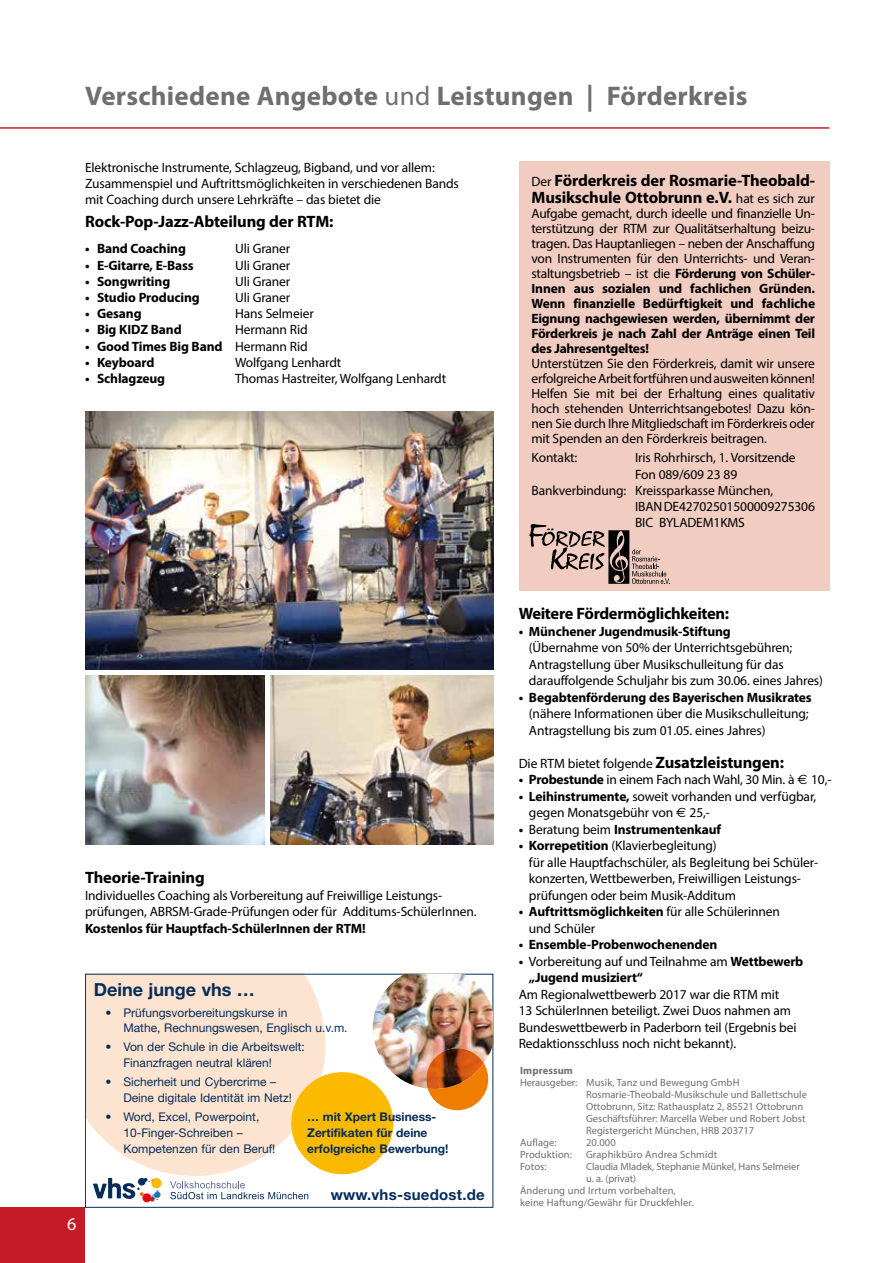
<style>
.page{position:relative;width:893px;height:1263px;background:#fff}
.page>*{position:absolute;margin:0;border:0;box-sizing:border-box;transform-origin:0 0}
.t1{font:700 27px "Myriad Pro";letter-spacing:.01em;color:#706f6f}
.t2{font:700 18px "Helvetica Neue LT";color:#052c5a}
.t3{font:18px "Myriad Pro";color:#fff}
.t4{font:700 16.5px/16.8px "Myriad Pro";letter-spacing:-.01em;color:#000}
.t5{font:700 15px "Helvetica Neue LT";letter-spacing:.015em;color:#052c5a}
.t6{font:13.5px/15px "Myriad Pro";letter-spacing:-.01em;color:#000}
.t7{font:700 13.5px "Myriad Pro";letter-spacing:-.01em;color:#000}
.t8{font:12px/15.9px "Helvetica Neue LT";color:#052c5a}
.t9{font:700 12px/15.9px "Helvetica Neue LT";color:#052c5a}
.t10{font:10.5px "Myriad Pro";color:#706f6f}
.t11{font:700 10.5px "Myriad Pro";letter-spacing:.01em;color:#706f6f}
.s1{font-weight:400}
.s2{font-weight:400;font-size:13.5px}
.s3{font-weight:700}
.s4{font-weight:700;font-size:16.5px}
.s5{font-family:"Euro Sans"}
</style>
<div class="page">
<div style="left:0;top:1208px;width:85px;height:55px;background:#c61a27"></div>
<hr style="left:0;top:127px;width:829px;height:2px;background:#c61a27">
<div style="left:519px;top:162px;width:310px;height:429px;background:#f1ccc1"></div>
<svg style="left:529px;top:524px;width:141px;height:60px"></svg>
<img style="left:85px;top:411px;width:408px;height:258px">
<img style="left:85px;top:675px;width:180px;height:169px">
<img style="left:271px;top:675px;width:222px;height:169px">
<svg style="left:87px;top:976px;width:238px;height:200px;fill:#fde4d0"></svg>
<div style="left:85px;top:974px;width:408px;height:234px;border:1px solid #052c5a"></div>
<div style="left:291px;top:1072px;width:102px;height:102px;background:#fbba00;border-radius:50%"></div>
<img style="left:373px;top:974px;width:120px;height:114px">
<svg style="left:428px;top:1063px;width:60px;height:47px"></svg>
<img style="left:426px;top:1048px;width:58px;height:41px">
<svg style="left:93px;top:1178px;width:69px;height:24px"></svg>
<svg style="left:170px;top:1181px;width:138px;height:18px"></svg>
<h1 class="t1" style="left:85px;top:79px;width:664px">Verschiedene Angebote <span class="s1">und</span> Leistungen | Förderkreis</h1>
<p class="t6" style="left:85px;top:159px;width:375px;line-height:16.2px">Elektronische Instrumente, Schlagzeug, Bigband, und vor allem:<br>Zusammenspiel und Auftrittsmöglichkeiten in verschiedenen Bands mit Coaching durch unsere Lehrkräfte – das bietet die</p>
<p class="t4" style="left:85px;top:212px;width:250px">Rock-Pop-Jazz-Abteilung der RTM:</p>
<p class="t7" style="left:85px;top:240px;width:102px">• Band Coaching</p>
<p class="t6" style="left:235px;top:241px;width:57px">Uli Graner</p>
<p class="t7" style="left:85px;top:256px;width:110px">• E-Gitarre, E-Bass</p>
<p class="t6" style="left:235px;top:257px;width:57px">Uli Graner</p>
<p class="t7" style="left:85px;top:272px;width:87px">• Songwriting</p>
<p class="t6" style="left:235px;top:273px;width:57px">Uli Graner</p>
<p class="t7" style="left:85px;top:289px;width:116px">• Studio Producing</p>
<p class="t6" style="left:235px;top:290px;width:57px">Uli Graner</p>
<p class="t7" style="left:85px;top:305px;width:58px">• Gesang</p>
<p class="t6" style="left:235px;top:306px;width:80px">Hans Selmeier</p>
<p class="t7" style="left:85px;top:321px;width:98px">• Big KIDZ Band</p>
<p class="t6" style="left:235px;top:322px;width:74px">Hermann Rid</p>
<p class="t7" style="left:85px;top:337px;width:224px">• Good Times Big Band <span class="s1">Hermann Rid</span></p>
<p class="t7" style="left:85px;top:353px;width:71px">• Keyboard</p>
<p class="t6" style="left:235px;top:354px;width:108px">Wolfgang Lenhardt</p>
<p class="t7" style="left:85px;top:370px;width:82px">• Schlagzeug</p>
<p class="t6" style="left:235px;top:371px;width:213px">Thomas Hastreiter, Wolfgang Lenhardt</p>
<p class="t4" style="left:531px;top:172px;width:285px"><span class="s2">Der</span> Förderkreis der Rosmarie-Theobald-<br>Musikschule Ottobrunn e.V. <span class="s2">hat es sich zur</span></p>
<p class="t6" style="left:531px;top:206px;width:285px;text-align:justify">Aufgabe gemacht, durch ideelle und finanzielle Un&shy;terstützung der RTM zur Qualitätserhaltung beizu&shy;tragen. Das Hauptanliegen – neben der Anschaffung von Instrumenten für den Unterrichts- und Veran&shy;staltungsbetrieb – ist die <span class="s3">Förderung von Schüler-Innen aus sozialen und fachlichen Gründen.<br>Wenn finanzielle Bedürftigkeit und fachliche Eignung nachgewiesen werden, übernimmt der Förderkreis je nach Zahl der Anträge einen Teil des Jahresentgeltes!</span></p>
<p class="t6" style="left:531px;top:356px;width:285px;text-align:justify">Unterstützen Sie den Förderkreis, damit wir unsere erfolgreiche Arbeit fortführen und ausweiten können!<br>Helfen Sie mit bei der Erhaltung eines qualitativ hoch stehenden Unterrichtsangebotes! Dazu kön&shy;nen Sie durch Ihre Mitgliedschaft im Förderkreis oder mit Spenden an den Förderkreis beitragen.</p>
<p class="t6" style="left:531px;top:450px;width:47px">Kontakt:</p>
<p class="t6" style="left:635px;top:450px;width:162px">Iris Rohrhirsch, 1. Vorsitzende</p>
<p class="t6" style="left:635px;top:466px;width:104px">Fon 089/609 23 89</p>
<p class="t6" style="left:531px;top:482px;width:243px">Bankverbindung: Kreissparkasse München,</p>
<p class="t6" style="left:635px;top:499px;width:181px">IBAN DE42702501500009275306</p>
<p class="t6" style="left:635px;top:515px;width:111px">BIC BYLADEM1KMS</p>
<p class="t4" style="left:85px;top:869px;width:121px">Theorie-Training</p>
<p class="t6" style="left:85px;top:887px;width:393px;line-height:16.5px">Individuelles Coaching als Vorbereitung auf Freiwillige Leistungs&shy;prüfungen, ABRSM-Grade-Prüfungen oder für Additums-SchülerInnen.</p>
<p class="t7" style="left:85px;top:919px;width:282px">Kostenlos für Hauptfach-SchülerInnen der RTM!</p>
<h2 class="t3" style="left:67px;top:1212px;width:11px">6</h2>
<h2 class="t2" style="left:94px;top:978px;width:163px">Deine junge vhs …</h2>
<p class="t8" style="left:123px;top:1004px;width:226px;text-indent:-18px">• Prüfungsvorbereitungskurse in<br>Mathe, Rechnungswesen, Englisch u.v.m.</p>
<p class="t8" style="left:123px;top:1039px;width:183px;text-indent:-18px">• Von der Schule in die Arbeitswelt:<br>Finanzfragen neutral klären!</p>
<p class="t8" style="left:123px;top:1074px;width:170px;text-indent:-18px">• Sicherheit und Cybercrime –<br>Deine digitale Identität im Netz!</p>
<p class="t8" style="left:123px;top:1108px;width:153px;text-indent:-18px">• Word, Excel, Powerpoint,<br>10-Finger-Schreiben –<br>Kompetenzen für den Beruf!</p>
<p class="t9" style="left:307px;top:1109px;width:143px">… mit Xpert Business-<br>Zertifikaten für deine erfolgreiche Bewerbung!</p>
<p class="t5" style="left:331px;top:1185px;width:156px">www.vhs-suedost.de</p>
<p class="t4" style="left:519px;top:605px;width:212px">Weitere Fördermöglichkeiten:</p>
<p class="t7" style="left:519px;top:622px;width:214px">• Münchener Jugendmusik-Stiftung</p>
<p class="t6" style="left:529px;top:639px;width:296px;line-height:16.5px">(Übernahme von 50% der Unterrichtsgebühren;<br>Antragstellung über Musikschulleitung für das darauffolgende Schuljahr bis zum 30.06. eines Jahres)</p>
<p class="t7" style="left:519px;top:688px;width:295px">• Begabtenförderung des Bayerischen Musikrates</p>
<p class="t6" style="left:529px;top:705px;width:281px;line-height:16.5px">(nähere Informationen über die Musikschulleitung;<br>Antragstellung bis zum 01.05. eines Jahres)</p>
<p class="t6" style="left:519px;top:755px;width:267px">Die RTM bietet folgende <span class="s4">Zusatzleistungen:</span></p>
<p class="t6" style="left:519px;top:772px;width:314px"><span class="s3">• Probestunde</span> in einem Fach nach Wahl, 30 Min. à <span class="s5">€</span> 10,-</p>
<p class="t6" style="left:529px;top:788px;width:289px;line-height:16.5px;text-indent:-10px"><span class="s3">• Leihinstrumente,</span> soweit vorhanden und verfügbar, gegen Monatsgebühr von <span class="s5">€</span> 25,-</p>
<p class="t7" style="left:519px;top:820px;width:204px">• <span class="s1">Beratung beim</span> Instrumentenkauf</p>
<p class="t6" style="left:529px;top:837px;width:291px;line-height:16.5px;text-indent:-10px"><span class="s3">• Korrepetition</span> (Klavierbegleitung)<br>für alle Hauptfachschüler, als Begleitung bei Schüler&shy;konzerten, Wettbewerben, Freiwilligen Leistungs&shy;prüfungen oder beim Musik-Additum</p>
<p class="t6" style="left:529px;top:903px;width:253px;line-height:16.5px;text-indent:-10px"><span class="s3">• Auftrittsmöglichkeiten</span> für alle Schülerinnen und Schüler</p>
<p class="t7" style="left:519px;top:936px;width:200px">• Ensemble-Probenwochenenden</p>
<p class="t6" style="left:529px;top:952px;width:276px;line-height:16.5px;text-indent:-10px"><span class="s3">•</span> Vorbereitung auf und Teilnahme am <span class="s3">Wettbewerb „Jugend musiziert“</span></p>
<p class="t6" style="left:519px;top:985px;width:279px;line-height:16.5px">Am Regionalwettbewerb 2017 war die RTM mit<br>13 SchülerInnen beteiligt. Zwei Duos nahmen am Bundeswettbewerb in Paderborn teil (Ergebnis bei Redaktionsschluss noch nicht bekannt).</p>
<p class="t11" style="left:520px;top:1064px;width:54px">Impressum</p>
<p class="t10" style="left:520px;top:1076px;width:221px">Herausgeber: Musik, Tanz und Bewegung GmbH</p>
<p class="t10" style="left:586px;top:1088px;width:222px">Rosmarie-Theobald-Musikschule und Ballettschule</p>
<p class="t10" style="left:586px;top:1100px;width:219px">Ottobrunn, Sitz: Rathausplatz 2, 85521 Ottobrunn</p>
<p class="t10" style="left:586px;top:1112px;width:221px">Geschäftsführer: Marcella Weber und Robert Jobst</p>
<p class="t10" style="left:586px;top:1124px;width:170px">Registergericht München, HRB 203717</p>
<p class="t10" style="left:520px;top:1136px;width:38px">Auflage:</p>
<p class="t10" style="left:586px;top:1136px;width:31px">20.000</p>
<p class="t10" style="left:520px;top:1148px;width:53px">Produktion:</p>
<p class="t10" style="left:586px;top:1148px;width:133px">Graphikbüro Andrea Schmidt</p>
<p class="t10" style="left:520px;top:1160px;width:28px">Fotos:</p>
<p class="t10" style="left:586px;top:1160px;width:215px">Claudia Mladek, Stephanie Münkel, Hans Selmeier</p>
<p class="t10" style="left:586px;top:1172px;width:52px">u. a. (privat)</p>
<p class="t10" style="left:520px;top:1184px;width:157px">Änderung und Irrtum vorbehalten,</p>
<p class="t10" style="left:520px;top:1196px;width:175px">keine Haftung/Gewähr für Druckfehler.</p>
</div>
